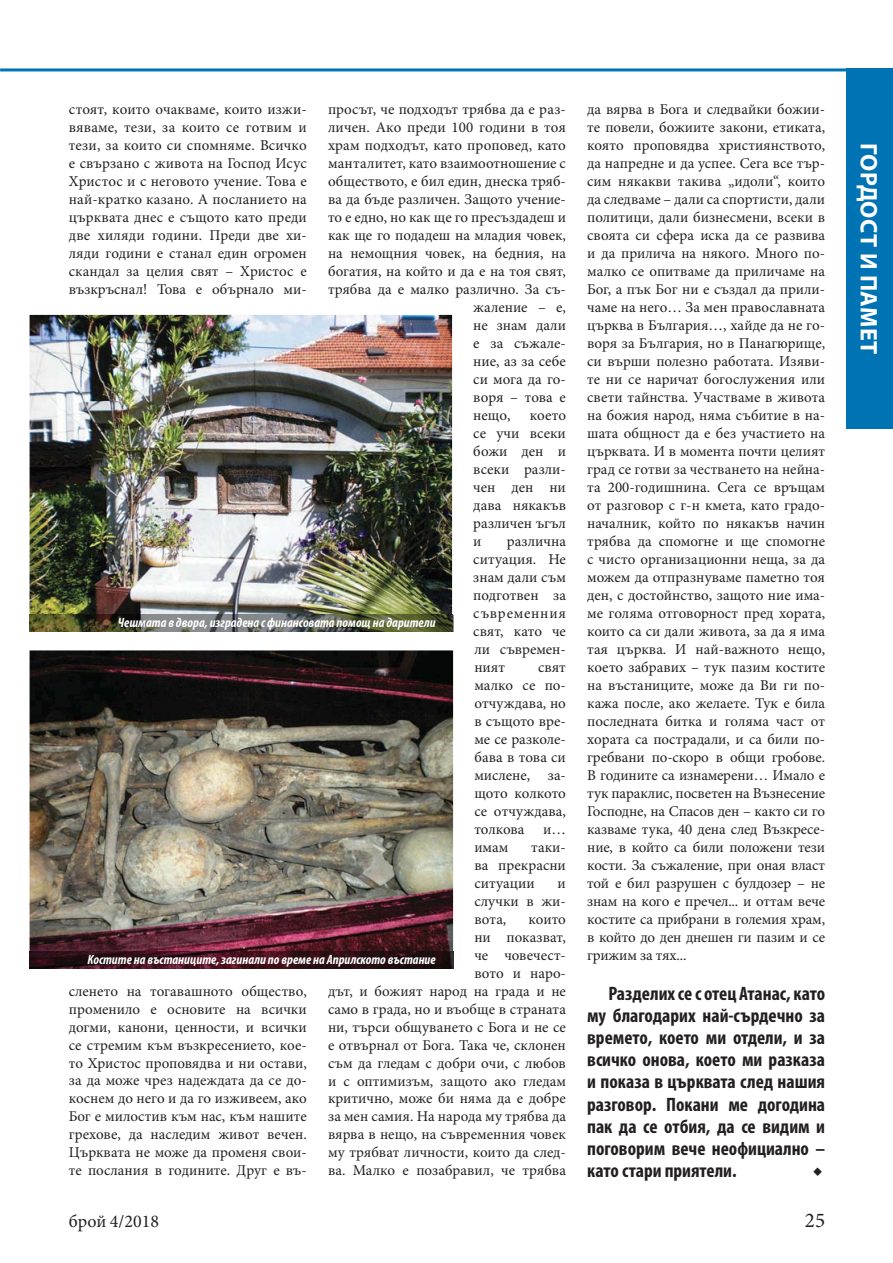
<style>
.page{position:relative;width:893px;height:1263px;background:#fff}
.page>*{position:absolute;margin:0;border:0;box-sizing:border-box;transform-origin:0 0}
.t1{font:700 24px "Myriad Pro";letter-spacing:.02em;color:#fff}
.t2{font:21px "Minion Pro";color:#231f20}
.t3{font:700 condensed 19.5px/22.2px "Myriad Pro";color:#231f20;text-align:justify}
.t4{font:18px "Minion Pro";color:#231f20}
.t5{font:15px/18px "Minion Pro";color:#231f20;text-align:justify}
.t6{font:italic 700 condensed 13.5px "Myriad Pro";color:#fff}
</style>
<div class="page">
<div style="left:846px;top:68px;width:47px;height:361px;background:#0073b4"></div>
<hr style="left:1px;top:68px;width:892px;height:3px;background:#0073b4">
<img style="left:30px;top:650px;width:423px;height:302px">
<img style="left:30px;top:315px;width:422px;height:317px">
<svg style="left:452px;top:615px;width:1px;height:16px"></svg>
<img style="left:30px;top:615px;width:422px;height:16px">
<img style="left:30px;top:952px;width:423px;height:16px">
<p class="t5" style="left:328px;top:100px;width:239px">просът, че подходът трябва да е раз-</p>
<p class="t5" style="left:328px;top:118px;width:239px">личен. Ако преди 100 години в тоя</p>
<p class="t5" style="left:328px;top:136px;width:239px">храм подходът, като проповед, като</p>
<p class="t5" style="left:328px;top:154px;width:239px">манталитет, като взаимоотношение с</p>
<p class="t5" style="left:328px;top:172px;width:239px">обществото, е бил един, днеска тряб-</p>
<p class="t5" style="left:328px;top:190px;width:239px">ва да бъде различен. Защото учение-</p>
<p class="t5" style="left:328px;top:208px;width:239px">то е едно, но как ще го пресъздадеш и</p>
<p class="t5" style="left:328px;top:226px;width:239px">как ще го подадеш на младия човек,</p>
<p class="t5" style="left:328px;top:244px;width:239px">на немощния човек, на бедния, на</p>
<p class="t5" style="left:328px;top:262px;width:239px">богатия, на който и да е на тоя свят,</p>
<p class="t5" style="left:328px;top:280px;width:239px">трябва да е малко различно. За съ-</p>
<p class="t5" style="left:473px;top:298px;width:94px">жаление – е,</p>
<p class="t5" style="left:473px;top:316px;width:94px">не знам дали</p>
<p class="t5" style="left:473px;top:334px;width:94px">е за съжале-</p>
<p class="t5" style="left:473px;top:352px;width:94px">ние, аз за себе</p>
<p class="t5" style="left:473px;top:370px;width:94px">си мога да го-</p>
<p class="t5" style="left:473px;top:388px;width:94px">воря – това е</p>
<p class="t5" style="left:473px;top:406px;width:39px">нещо,</p>
<p class="t5" style="left:69px;top:100px;width:239px">стоят, които очакваме, които изжи&shy;вяваме, тези, за които се готвим и тези, за които си спомняме. Всичко е свързано с живота на Господ Исус Христос и с неговото учение. Това е най-кратко казано. А посланието на църквата днес е същото като преди две хиляди години. Преди две хи&shy;ляди години е станал един огромен скандал за целия свят – Христос е възкръснал! Това е обърнало ми-</p>
<p class="t5" style="left:473px;top:406px;width:94px;text-indent:57px">което се учи всеки божи ден и всеки разли&shy;чен ден ни дава някакъв различен ъгъл и</p>
<p class="t5" style="left:473px;top:532px;width:94px;text-indent:34px">различна ситуация. Не знам дали съм подготвен за съвременния свят, като че ли съвремен&shy;ният</p>
<p class="t6" style="left:118px;top:615px;width:319px">Чешмата в двора, изградена с финансовата помощ на дарители</p>
<p class="t5" style="left:474px;top:658px;width:93px;text-indent:64px">свят малко се по&shy;отчуждава, но в същото вре&shy;ме се разколе&shy;бава в това си мислене, за&shy;щото колкото се отчуждава, толкова и… имам</p>
<p class="t5" style="left:474px;top:838px;width:93px;text-indent:57px">таки&shy;ва прекрасни ситуации</p>
<p class="t5" style="left:474px;top:874px;width:93px;text-indent:83px">и случки в жи&shy;вота,</p>
<p class="t5" style="left:328px;top:909px;width:239px;text-align:right">които<br>ни показват,<br>че човечест-<br>вото и наро-<br>дът, и божият народ на града и не само в града, но и въобще в страната ни, търси общуването с Бога и не се е отвърнал от Бога. Така че, склонен съм да гледам с добри очи, с любов и с оптимизъм, защото ако гледам критично, може би няма да е добре за мен самия. На народа му трябва да вярва в нещо, на съвременния човек му трябват личности, които да след&shy;ва. Малко е позабравил, че трябва</p>
<p class="t6" style="left:87px;top:951px;width:350px">Костите на въстаниците, загинали по време на Априлското въстание</p>
<p class="t5" style="left:69px;top:981px;width:239px">сленето на тогавашното общество, променило е основите на всички догми, канони, ценности, и всички се стремим към възкресението, кое&shy;то Христос проповядва и ни остави, за да може чрез надеждата да се до&shy;коснем до него и да го изживеем, ако Бог е милостив към нас, към нашите грехове, да наследим живот вечен.<br>Църквата не може да променя свои&shy;те послания в годините. Друг е въ-</p>
<p class="t5" style="left:587px;top:100px;width:240px">да вярва в Бога и следвайки божии&shy;те повели, божиите закони, етиката, която проповядва християнството, да напредне и да успее. Сега все тър&shy;сим някакви такива „идоли“, които да следваме – дали са спортисти, дали политици, дали бизнесмени, всеки в своята си сфера иска да се развива и да прилича на някого. Много по&shy;малко се опитваме да приличаме на Бог, а пък Бог ни е създал да прили&shy;чаме на него… За мен православната църква в България…, хайде да не го&shy;воря за България, но в Панагюрище, си върши полезно работата. Изяви&shy;те ни се наричат богослужения или свети тайнства. Участваме в живота на божия народ, няма събитие в на&shy;шата общност да е без участието на църквата. И в момента почти целият град се готви за честването на нейна&shy;та 200-годишнина. Сега се връщам от разговор с г-н кмета, като градо&shy;началник, който по някакъв начин трябва да спомогне и ще спомогне с чисто организационни неща, за да можем да отпразнуваме паметно тоя ден, с достойнство, защото ние има&shy;ме голяма отговорност пред хората, които са си дали живота, за да я има тая църква. И най-важното нещо, което забравих – тук пазим костите на въстаниците, може да Ви ги по&shy;кажа после, ако желаете. Тук е била последната битка и голяма част от хората са пострадали, и са били по&shy;гребвани по-скоро в общи гробове.<br>В годините са изнамерени… Имало е тук параклис, посветен на Възнесение Господне, на Спасов ден – както си го казваме тука, 40 дена след Възкресе&shy;ние, в който са били положени тези кости. За съжаление, при оная власт той е бил разрушен с булдозер – не знам на кого е пречел... и оттам вече костите са прибрани в големия храм, в който до ден днешен ги пазим и се грижим за тях...</p>
<p class="t3" style="left:587px;top:982px;width:239px;text-indent:21px">Разделих се с отец Атанас, като му благодарих най-сърдечно за времето, което ми отдели, и за всичко онова, което ми разказа и показа в църквата след нашия разговор. Покани ме догодина пак да се отбия, да се видим и поговорим вече неофициално – като стари приятели.</p>
<h2 class="t2" style="left:813px;top:1158px;width:11px">◆</h2>
<p class="t4" style="left:69px;top:1211px;width:92px">брой 4/2018</p>
<h2 class="t2" style="left:805px;top:1208px;width:22px">25</h2>
<h1 class="t1" style="left:883px;top:143px;width:214px;rotate:90deg">ГОРДОСТ И ПАМЕТ</h1>
</div>
